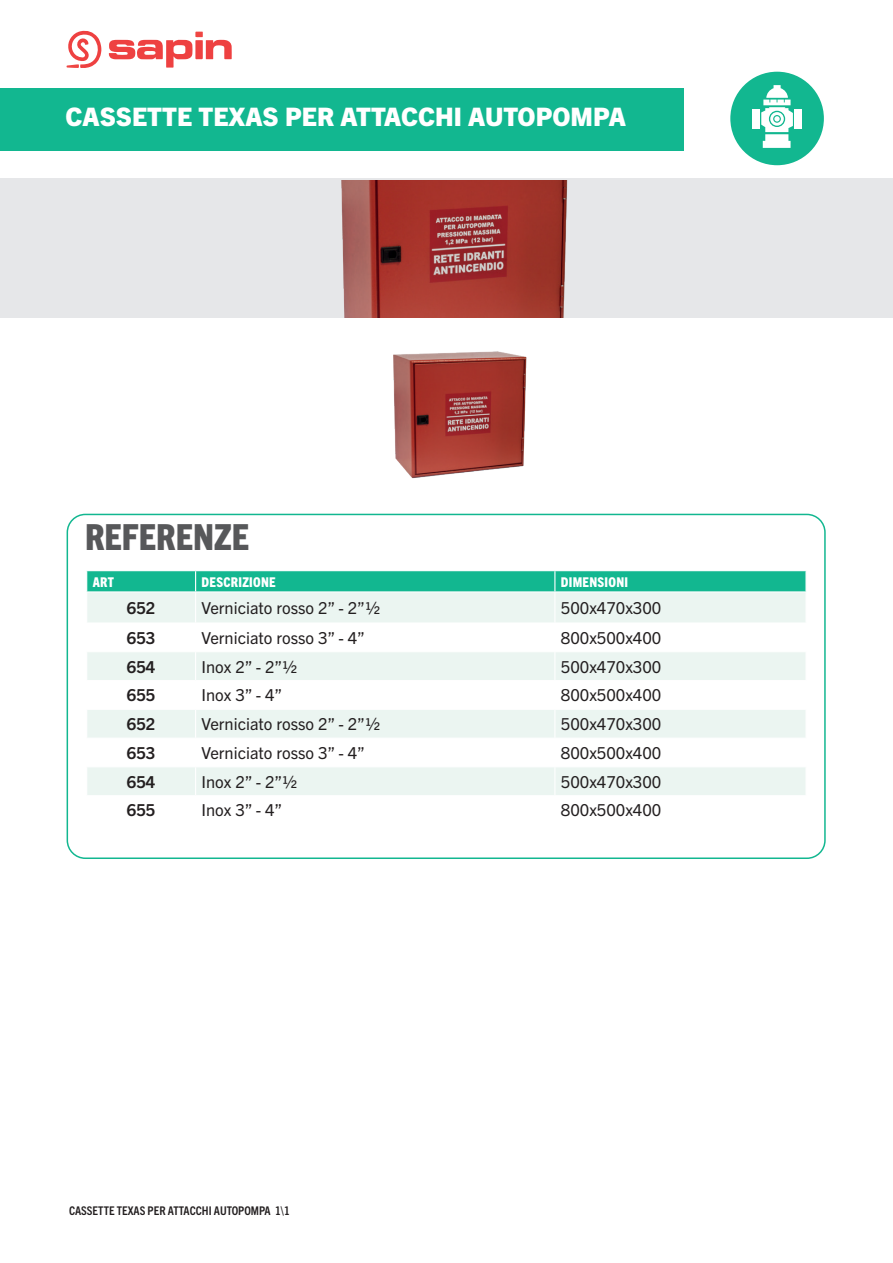
<style>
.page{position:relative;width:893px;height:1263px;background:#fff}
.page>*{position:absolute;margin:0;border:0;box-sizing:border-box;transform-origin:0 0}
.t1{font:800 condensed 36px "Trade Gothic Next LT Pro";color:#57585a}
.t2{font:800 25.5px "Trade Gothic Next LT Pro";color:#fff}
.t3{font:16.5px "Trade Gothic Next LT Pro";color:#231f20}
.t4{font:700 16.5px "Trade Gothic Next LT Pro";color:#231f20}
.t5{font:800 condensed 13.5px "Trade Gothic Next LT Pro";letter-spacing:.02em;color:#fff}
.t6{font:700 condensed 12px "Trade Gothic Next LT Pro";color:#231f20}
</style>
<div class="page">
<div style="left:0;top:179px;width:893px;height:139px;background:#e6e7e9"></div>
<div style="left:0;top:88px;width:684px;height:63px;background:#12b790"></div>
<svg style="left:67px;top:30px;width:34px;height:38px"></svg>
<svg style="left:109px;top:32px;width:123px;height:36px"></svg>
<div style="left:730px;top:72px;width:94px;height:93px;background:#12b790;border-radius:50%"></div>
<div style="left:752px;top:109px;width:7px;height:20px;background:#fff"></div>
<div style="left:795px;top:109px;width:7px;height:20px;background:#fff"></div>
<svg style="left:761px;top:85px;width:32px;height:63px"></svg>
<svg style="left:87px;top:592px;width:718px;height:203px;fill:#ebf5f1"></svg>
<div style="left:86px;top:571px;width:720px;height:20px;background:#12b790"></div>
<hr style="left:86px;top:623px;width:110px;height:1px;background:#fff">
<hr style="left:196px;top:623px;width:359px;height:1px;background:#fff">
<hr style="left:555px;top:623px;width:252px;height:1px;background:#fff">
<hr style="left:86px;top:651px;width:110px;height:1px;background:#fff">
<hr style="left:196px;top:651px;width:359px;height:1px;background:#fff">
<hr style="left:555px;top:651px;width:252px;height:1px;background:#fff">
<hr style="left:86px;top:680px;width:110px;height:1px;background:#fff">
<hr style="left:196px;top:680px;width:359px;height:1px;background:#fff">
<hr style="left:555px;top:680px;width:252px;height:1px;background:#fff">
<hr style="left:86px;top:709px;width:110px;height:1px;background:#fff">
<hr style="left:196px;top:709px;width:359px;height:1px;background:#fff">
<hr style="left:555px;top:709px;width:252px;height:1px;background:#fff">
<hr style="left:86px;top:738px;width:110px;height:1px;background:#fff">
<hr style="left:196px;top:738px;width:359px;height:1px;background:#fff">
<hr style="left:555px;top:738px;width:252px;height:1px;background:#fff">
<hr style="left:86px;top:766px;width:110px;height:1px;background:#fff">
<hr style="left:196px;top:766px;width:359px;height:1px;background:#fff">
<hr style="left:555px;top:766px;width:252px;height:1px;background:#fff">
<hr style="left:195px;top:592px;width:1px;height:31px;background:#fff">
<hr style="left:554px;top:592px;width:1px;height:31px;background:#fff">
<svg style="left:195px;top:624px;width:1px;height:171px"></svg>
<svg style="left:554px;top:624px;width:1px;height:171px"></svg>
<div style="left:67px;top:514px;width:759px;height:345px;border:2px solid #12b790;border-radius:18px"></div>
<img style="left:393px;top:351px;width:134px;height:128px">
<img style="left:341px;top:180px;width:227px;height:138px">
<p class="t2" style="left:66px;top:99px;width:562px">CASSETTE TEXAS PER ATTACCHI AUTOPOMPA</p>
<p class="t1" style="left:85px;top:512px;width:166px">REFERENZE</p>
<p class="t5" style="left:93px;top:572px;width:23px">ART</p>
<p class="t5" style="left:202px;top:572px;width:76px">DESCRIZIONE</p>
<p class="t5" style="left:561px;top:572px;width:69px">DIMENSIONI</p>
<p class="t4" style="left:127px;top:596px;width:30px">652</p>
<p class="t3" style="left:202px;top:596px;width:180px">Verniciato rosso 2” - 2”½</p>
<p class="t3" style="left:561px;top:596px;width:102px">500x470x300</p>
<p class="t4" style="left:127px;top:626px;width:30px">653</p>
<p class="t3" style="left:202px;top:626px;width:165px">Verniciato rosso 3” - 4”</p>
<p class="t3" style="left:561px;top:626px;width:102px">800x500x400</p>
<p class="t4" style="left:127px;top:655px;width:30px">654</p>
<p class="t3" style="left:202px;top:655px;width:97px">Inox 2” - 2”½</p>
<p class="t3" style="left:561px;top:655px;width:102px">500x470x300</p>
<p class="t4" style="left:127px;top:684px;width:30px">655</p>
<p class="t3" style="left:202px;top:684px;width:82px">Inox 3” - 4”</p>
<p class="t3" style="left:561px;top:684px;width:102px">800x500x400</p>
<p class="t4" style="left:127px;top:713px;width:30px">652</p>
<p class="t3" style="left:202px;top:713px;width:180px">Verniciato rosso 2” - 2”½</p>
<p class="t3" style="left:561px;top:713px;width:102px">500x470x300</p>
<p class="t4" style="left:127px;top:741px;width:30px">653</p>
<p class="t3" style="left:202px;top:741px;width:165px">Verniciato rosso 3” - 4”</p>
<p class="t3" style="left:561px;top:741px;width:102px">800x500x400</p>
<p class="t4" style="left:127px;top:770px;width:30px">654</p>
<p class="t3" style="left:202px;top:770px;width:97px">Inox 2” - 2”½</p>
<p class="t3" style="left:561px;top:770px;width:102px">500x470x300</p>
<p class="t4" style="left:127px;top:799px;width:30px">655</p>
<p class="t3" style="left:202px;top:799px;width:82px">Inox 3” - 4”</p>
<p class="t3" style="left:561px;top:799px;width:102px">800x500x400</p>
<p class="t6" style="left:69px;top:1202px;width:222px">CASSETTE TEXAS PER ATTACCHI AUTOPOMPA 1\1</p>
</div>
